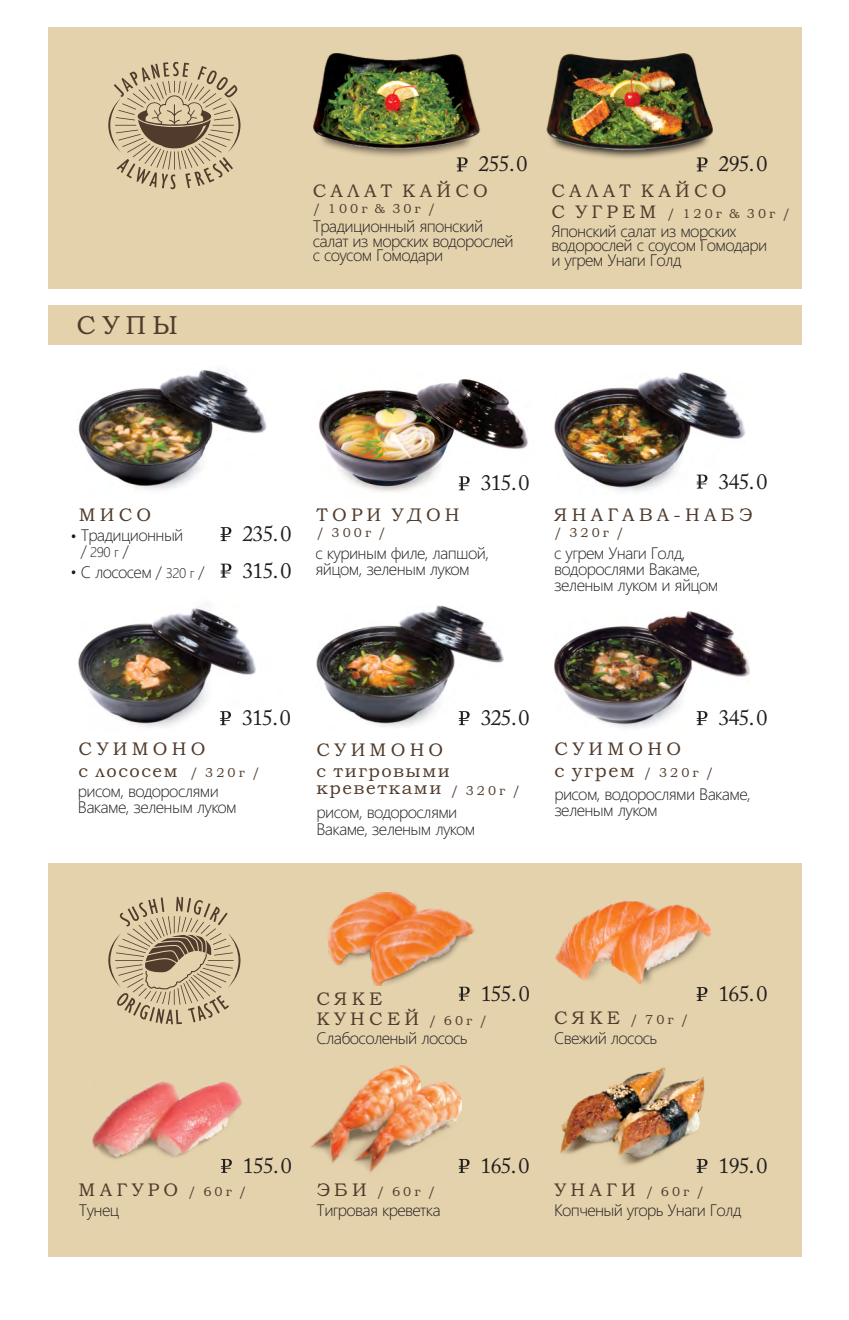
<style>
.page{position:relative;width:849px;height:1320px;background:#fff}
.page>*{position:absolute;margin:0;border:0;box-sizing:border-box;transform-origin:0 0}
.t1{font:26.25px "Bookman Old Style";color:#503b2c}
.t2{font:21.88px "Adobe Caslon Pro";letter-spacing:-.04em;color:#231f20}
.t3{font:19.25px "Bookman Old Style";letter-spacing:.085em;color:#503b2c}
.t4{font:18.38px/20.7px "Bookman Old Style";letter-spacing:.23em;color:#503b2c}
.t5{font:18.38px/21.7px "Bookman Old Style";letter-spacing:.085em;color:#503b2c}
.t6{font:18.38px/21.7px "Bookman Old Style";letter-spacing:.16em;color:#503b2c}
.t7{font:300 16.62px/16.1px "Segoe UI";letter-spacing:-.04em;color:#231f20}
.t8{font:300 14px "Segoe UI";color:#231f20}
.t9{font:13.12px "Bookman Old Style";letter-spacing:.23em;color:#503b2c}
.s1{font-size:18.38px}
.s2{font-size:16.62px}
.s3{font-size:14px}
.s4{font-size:13.12px}
</style>
<div class="page">
<div style="left:48px;top:863px;width:753px;height:393px;background:#e4d2ac"></div>
<div style="left:48px;top:28px;width:753px;height:261px;background:#e4d2ac"></div>
<img style="left:318px;top:379px;width:210px;height:113px">
<img style="left:78px;top:369px;width:188px;height:121px">
<img style="left:316px;top:605px;width:187px;height:123px">
<img style="left:554px;top:372px;width:190px;height:120px">
<img style="left:79px;top:606px;width:177px;height:122px">
<img style="left:554px;top:612px;width:194px;height:116px">
<svg style="left:696px;top:161px;width:11px;height:10px"></svg>
<svg style="left:458px;top:476px;width:11px;height:14px"></svg>
<svg style="left:220px;top:527px;width:11px;height:14px"></svg>
<svg style="left:696px;top:711px;width:11px;height:14px"></svg>
<svg style="left:220px;top:711px;width:11px;height:14px"></svg>
<svg style="left:458px;top:711px;width:11px;height:14px"></svg>
<svg style="left:696px;top:474px;width:11px;height:14px"></svg>
<svg style="left:220px;top:563px;width:11px;height:14px"></svg>
<svg style="left:72px;top:534px;width:3px;height:4px"></svg>
<svg style="left:72px;top:570px;width:3px;height:4px"></svg>
<svg style="left:696px;top:988px;width:11px;height:13px"></svg>
<svg style="left:221px;top:1166px;width:10px;height:7px"></svg>
<svg style="left:459px;top:994px;width:10px;height:6px"></svg>
<svg style="left:466px;top:1159px;width:3px;height:10px"></svg>
<svg style="left:696px;top:1159px;width:11px;height:14px"></svg>
<svg style="left:108px;top:896px;width:132px;height:128px"></svg>
<svg style="left:456px;top:160px;width:11px;height:11px"></svg>
<div style="left:48px;top:305px;width:753px;height:40px;background:#e4d2ac"></div>
<img style="left:565px;top:150px;width:143px;height:11px">
<img style="left:546px;top:53px;width:166px;height:97px">
<img style="left:339px;top:124px;width:141px;height:36px">
<img style="left:314px;top:54px;width:165px;height:95px">
<img style="left:555px;top:901px;width:156px;height:82px">
<img style="left:327px;top:891px;width:148px;height:96px">
<img style="left:620px;top:1157px;width:83px;height:12px">
<img style="left:560px;top:1067px;width:144px;height:90px">
<img style="left:92px;top:1137px;width:140px;height:29px">
<img style="left:93px;top:1081px;width:149px;height:75px">
<img style="left:310px;top:1065px;width:152px;height:109px">
<svg style="left:108px;top:62px;width:132px;height:127px"></svg>
<h1 class="t1" style="left:76px;top:315px;width:103px">СУПЫ</h1>
<h2 class="t2" style="left:478px;top:155px;width:50px">255.0</h2>
<p class="t4" style="left:312px;top:182px;width:177px">САЛАТ КАЙСО</p>
<p class="t9" style="left:312px;top:204px;width:124px">/ 100г &amp; 30г /</p>
<p class="t7" style="left:312px;top:220px;width:202px;line-height:14.5px">Традиционный японский салат из морских водорослей с соусом Гомодари</p>
<h2 class="t2" style="left:718px;top:155px;width:50px">295.0</h2>
<p class="t4" style="left:551px;top:182px;width:177px">САЛАТ КАЙСО</p>
<p class="t9" style="left:551px;top:208px;width:240px"><span class="s1">С УГРЕМ</span> / 120г &amp; 30г /</p>
<p class="t7" style="left:551px;top:225px;width:217px;line-height:14.5px">Японский салат из морских водорослей с соусом Гомодари и угрем Унаги Голд</p>
<p class="t4" style="left:79px;top:506px;width:74px">МИСО</p>
<p class="t7" style="left:81px;top:529px;width:104px">Традиционный</p>
<p class="t8" style="left:81px;top:547px;width:49px"><span class="s2">/</span> 290 г <span class="s2">/</span></p>
<p class="t7" style="left:81px;top:565px;width:125px">С лососем / <span class="s3">320 г</span> /</p>
<h2 class="t2" style="left:242px;top:525px;width:50px">235.0</h2>
<h2 class="t2" style="left:242px;top:561px;width:50px">315.0</h2>
<h2 class="t2" style="left:480px;top:474px;width:50px">315.0</h2>
<p class="t4" style="left:316px;top:506px;width:145px">ТОРИ УДОН</p>
<p class="t9" style="left:316px;top:528px;width:71px">/ 300г /</p>
<p class="t7" style="left:315px;top:546px;width:175px">с куриным филе, лапшой, яйцом, зеленым луком</p>
<h2 class="t2" style="left:718px;top:472px;width:50px">345.0</h2>
<p class="t4" style="left:554px;top:506px;width:199px">ЯНАГАВА-НАБЭ</p>
<p class="t9" style="left:554px;top:528px;width:71px">/ 320г /</p>
<p class="t7" style="left:554px;top:546px;width:166px">с угрем Унаги Голд, водорослями Вакаме, зеленым луком и яйцом</p>
<h2 class="t2" style="left:242px;top:709px;width:50px">315.0</h2>
<h2 class="t2" style="left:480px;top:709px;width:50px">325.0</h2>
<h2 class="t2" style="left:718px;top:709px;width:50px">345.0</h2>
<p class="t6" style="left:78px;top:740px;width:183px">СУИМОНО<br>с лососем <span class="s4">/ 3 2 0 г /</span></p>
<p class="t7" style="left:78px;top:784px;width:160px">рисом, водорослями<br>Вакаме, зеленым луком</p>
<p class="t5" style="left:316px;top:740px;width:135px">СУИМОНО с тигровыми</p>
<p class="t5" style="left:316px;top:778px;width:205px">креветками <span class="s4">/ 3 2 0 г /</span></p>
<p class="t7" style="left:316px;top:806px;width:160px">рисом, водорослями<br>Вакаме, зеленым луком</p>
<p class="t4" style="left:554px;top:740px;width:128px">СУИМОНО</p>
<p class="t3" style="left:554px;top:763px;width:161px">с угрем <span class="s4">/ 320г /</span></p>
<p class="t7" style="left:554px;top:787px;width:198px">рисом, водорослями Вакаме, зеленым луком</p>
<h2 class="t2" style="left:480px;top:984px;width:50px">155.0</h2>
<p class="t4" style="left:316px;top:989px;width:172px">СЯКЕ<br>КУНСЕЙ <span class="s4">/ 60г /</span></p>
<p class="t7" style="left:316px;top:1031px;width:153px">Слабосоленый лосось</p>
<p class="t9" style="left:554px;top:1015px;width:136px"><span class="s1">СЯКЕ</span> / 70г /</p>
<p class="t7" style="left:554px;top:1031px;width:105px">Свежий лосось</p>
<h2 class="t2" style="left:718px;top:985px;width:50px">165.0</h2>
<h2 class="t2" style="left:243px;top:1156px;width:50px">155.0</h2>
<p class="t4" style="left:79px;top:1181px;width:170px">МАГУРО <span class="s4">/ 60г /</span></p>
<p class="t7" style="left:79px;top:1203px;width:42px">Тунец</p>
<p class="t9" style="left:316px;top:1186px;width:120px"><span class="s1">ЭБИ</span> / 60г /</p>
<p class="t7" style="left:316px;top:1203px;width:125px">Тигровая креветка</p>
<h2 class="t2" style="left:480px;top:1156px;width:50px">165.0</h2>
<h2 class="t2" style="left:718px;top:1156px;width:50px">195.0</h2>
<p class="t4" style="left:554px;top:1181px;width:152px">УНАГИ <span class="s4">/ 60г /</span></p>
<p class="t7" style="left:554px;top:1203px;width:189px">Копченый угорь Унаги Голд</p>
</div>
